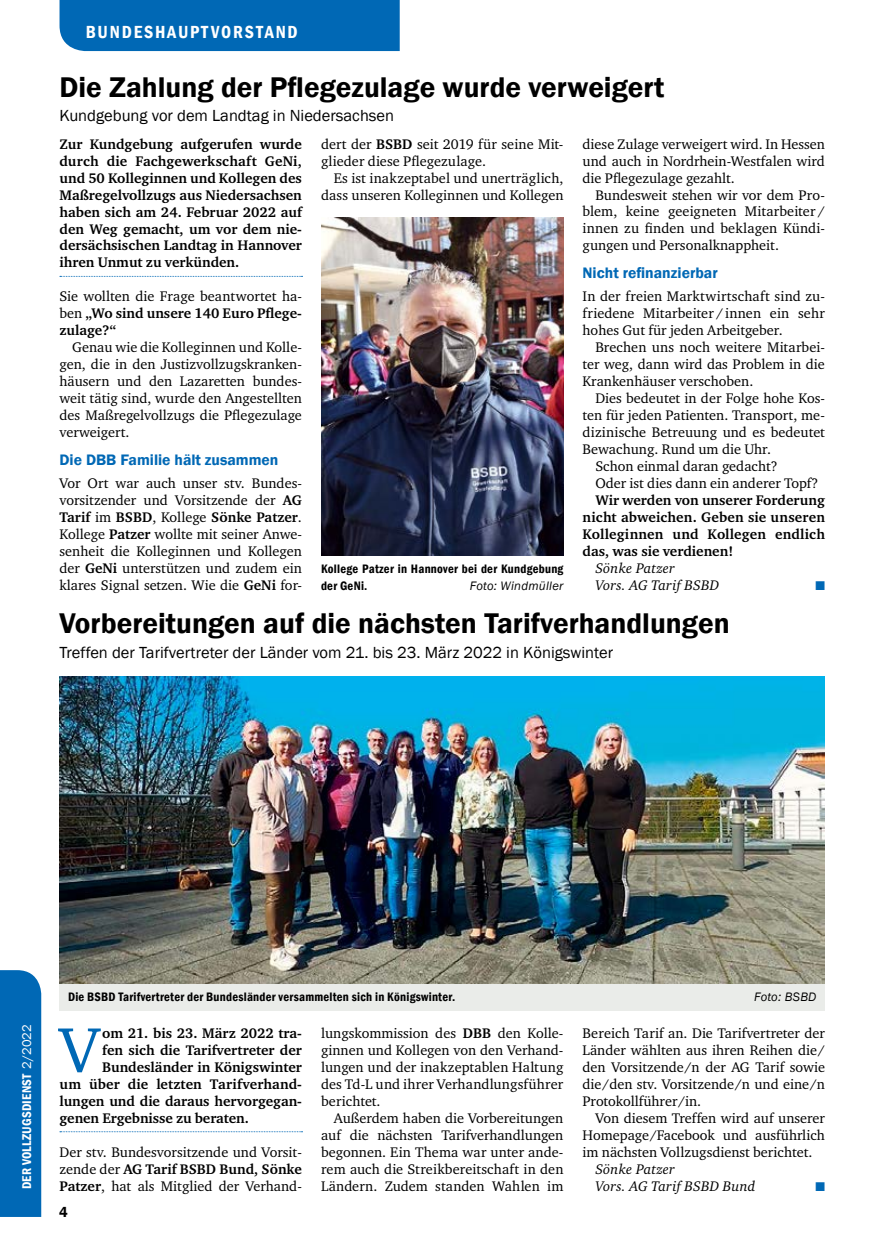
<style>
.page{position:relative;width:876px;height:1251px;background:#fff}
.page>*{position:absolute;margin:0;border:0;box-sizing:border-box;transform-origin:0 0}
.t1{font:64.8px "Charter ITC";color:#0068b5}
.t2{font:600 29.25px "Franklin Gothic";color:#000}
.t3{font:600 condensed 18px "Franklin Gothic";letter-spacing:.1em;color:#fff}
.t4{font:16.5px "Franklin Gothic";color:#000}
.t5{font:600 15.6px "Franklin Gothic";color:#0068b5}
.t6{font:600 14.7px "Franklin Gothic";color:#000}
.t7{font:14.25px/17px "Charter ITC";color:#000;text-align:justify}
.t8{font:700 14.25px/17px "Charter ITC";color:#000;text-align:justify}
.t9{font:italic 14.25px "Charter ITC";letter-spacing:.015em;color:#000}
.t10{font:600 condensed 13.05px "Franklin Gothic";letter-spacing:.015em;color:#fff}
.t11{font:600 condensed 12.6px/17px "Franklin Gothic";letter-spacing:.02em;color:#000}
.t12{font:italic 12.6px "Franklin Gothic";letter-spacing:.02em;color:#000}
.t13{font:12.6px "Zapf Dingbats";color:#0068b5}
.s1{font-weight:400}
.s2{font-weight:700}
.s3{font-weight:400;font-stretch:normal}
</style>
<div class="page">
<div style="left:0;top:970px;width:41px;height:246px;background:#0068b5"></div>
<div style="left:60px;top:0;width:340px;height:51px;background:#0068b5"></div>
<svg style="left:60px;top:1131px;width:243px;height:1px"></svg>
<img style="left:60px;top:676px;width:765px;height:307px">
<div style="left:60px;top:983px;width:765px;height:27px;background:#eaece9"></div>
<svg style="left:60px;top:276px;width:243px;height:1px"></svg>
<img style="left:321px;top:217px;width:242px;height:338px">
<p class="t3" style="left:86px;top:20px;width:213px">BUNDESHAUPTVORSTAND</p>
<p class="t2" style="left:60px;top:69px;width:606px">Die Zahlung der Pflegezulage wurde verweigert</p>
<p class="t4" style="left:60px;top:105px;width:336px">Kundgebung vor dem Landtag in Niedersachsen</p>
<p class="t8" style="left:60px;top:135px;width:244px">Zur Kundgebung aufgerufen wurde durch die Fachgewerkschaft GeNi, und 50 Kolleginnen und Kollegen des Maßregelvollzugs aus Niedersachsen haben sich am 24. Februar 2022 auf den Weg gemacht, um vor dem nie&shy;dersächsischen Landtag in Hannover ihren Unmut zu verkünden.</p>
<p class="t7" style="left:60px;top:288px;width:244px">Sie wollten die Frage beantwortet ha-</p>
<p class="t8" style="left:60px;top:305px;width:244px"><span class="s1">ben</span> „Wo sind unsere 140 Euro Pflege-</p>
<p class="t8" style="left:60px;top:322px;width:58px">zulage?“</p>
<p class="t7" style="left:72px;top:339px;width:231px">Genau wie die Kolleginnen und Kolle-</p>
<p class="t7" style="left:60px;top:356px;width:244px">gen, die in den Justizvollzugskranken-</p>
<p class="t7" style="left:60px;top:373px;width:244px">häusern und den Lazaretten bundes-</p>
<p class="t7" style="left:60px;top:389px;width:244px">weit tätig sind, wurde den Angestellten</p>
<p class="t7" style="left:60px;top:406px;width:244px">des Maßregelvollzugs die Pflegezulage</p>
<p class="t7" style="left:60px;top:423px;width:72px">verweigert.</p>
<p class="t5" style="left:60px;top:450px;width:220px">Die DBB Familie hält zusammen</p>
<p class="t7" style="left:60px;top:474px;width:244px">Vor Ort war auch unser stv. Bundes&shy;vorsitzender und Vorsitzende der <span class="s2">AG Tarif</span> im <span class="s2">BSBD</span>, Kollege <span class="s2">Sönke Patzer</span>.<br>Kollege <span class="s2">Patzer</span> wollte mit seiner Anwe&shy;senheit die Kolleginnen und Kollegen der <span class="s2">GeNi</span> unterstützen und zudem ein klares Signal setzen. Wie die <span class="s2">GeNi</span> for-</p>
<p class="t7" style="left:321px;top:135px;width:244px">dert der <span class="s2">BSBD</span> seit 2019 für seine Mit-</p>
<p class="t7" style="left:321px;top:152px;width:167px">glieder diese Pflegezulage.</p>
<p class="t7" style="left:334px;top:169px;width:231px">Es ist inakzeptabel und unerträglich,</p>
<p class="t7" style="left:321px;top:186px;width:244px">dass unseren Kolleginnen und Kollegen</p>
<p class="t7" style="left:583px;top:135px;width:244px">diese Zulage verweigert wird. In Hessen</p>
<p class="t7" style="left:583px;top:152px;width:244px">und auch in Nordrhein-Westfalen wird</p>
<p class="t7" style="left:583px;top:169px;width:154px">die Pflegezulage gezahlt.</p>
<p class="t7" style="left:595px;top:186px;width:231px">Bundesweit stehen wir vor dem Pro-</p>
<p class="t7" style="left:583px;top:203px;width:244px">blem, keine geeigneten Mitarbeiter/</p>
<p class="t7" style="left:583px;top:220px;width:244px">innen zu finden und beklagen Kündi-</p>
<p class="t7" style="left:583px;top:237px;width:198px">gungen und Personalknappheit.</p>
<p class="t5" style="left:583px;top:263px;width:137px">Nicht refinanzierbar</p>
<p class="t7" style="left:583px;top:288px;width:244px">In der freien Marktwirtschaft sind zu-</p>
<p class="t7" style="left:583px;top:305px;width:244px">friedene Mitarbeiter/innen ein sehr</p>
<p class="t7" style="left:583px;top:322px;width:202px">hohes Gut für jeden Arbeitgeber.</p>
<p class="t7" style="left:595px;top:339px;width:231px">Brechen uns noch weitere Mitarbei-</p>
<p class="t7" style="left:583px;top:356px;width:244px">ter weg, dann wird das Problem in die</p>
<p class="t7" style="left:583px;top:373px;width:172px">Krankenhäuser verschoben.</p>
<p class="t7" style="left:595px;top:389px;width:230px">Dies bedeutet in der Folge hohe Kos-</p>
<p class="t7" style="left:583px;top:406px;width:244px">ten für jeden Patienten. Transport, me-</p>
<p class="t7" style="left:583px;top:423px;width:244px">dizinische Betreuung und es bedeutet</p>
<p class="t7" style="left:583px;top:440px;width:190px">Bewachung. Rund um die Uhr.</p>
<p class="t7" style="left:595px;top:457px;width:184px">Schon einmal daran gedacht?</p>
<p class="t7" style="left:595px;top:474px;width:225px">Oder ist dies dann ein anderer Topf?</p>
<p class="t8" style="left:595px;top:491px;width:231px">Wir werden von unserer Forderung</p>
<p class="t8" style="left:583px;top:508px;width:244px">nicht abweichen. Geben sie unseren</p>
<p class="t8" style="left:583px;top:525px;width:244px">Kolleginnen und Kollegen endlich</p>
<p class="t8" style="left:583px;top:542px;width:152px">das, was sie verdienen!</p>
<p class="t9" style="left:595px;top:559px;width:81px">Sönke Patzer</p>
<p class="t9" style="left:595px;top:576px;width:125px">Vors. AG Tarif BSBD</p>
<p class="t13" style="left:815px;top:579px;width:11px">■</p>
<p class="t11" style="left:321px;top:560px;width:244px">Kollege Patzer in Hannover bei der Kundgebung der GeNi.</p>
<p class="t12" style="left:470px;top:577px;width:95px">Foto: Windmüller</p>
<p class="t2" style="left:60px;top:605px;width:672px">Vorbereitungen auf die nächsten Tarifverhandlungen</p>
<p class="t4" style="left:60px;top:642px;width:555px">Treffen der Tarifvertreter der Länder vom 21. bis 23. März 2022 in Königswinter</p>
<p class="t10" style="left:18px;top:1188px;width:166px;rotate:-90deg">DER VOLLZUGSDIENST <span class="s3">2/2022</span></p>
<p class="t11" style="left:68px;top:988px;width:389px">Die BSBD Tarifvertreter der Bundesländer versammelten sich in Königswinter.</p>
<p class="t12" style="left:754px;top:989px;width:64px">Foto: BSBD</p>
<p class="t1" style="left:60px;top:1009px;width:42px">V</p>
<p class="t8" style="left:102px;top:1024px;width:201px">om 21. bis 23. März 2022 tra-</p>
<p class="t8" style="left:102px;top:1041px;width:201px">fen sich die Tarifvertreter der</p>
<p class="t8" style="left:102px;top:1058px;width:201px">Bundesländer in Königswinter</p>
<p class="t8" style="left:60px;top:1075px;width:244px">um über die letzten Tarifverhand-</p>
<p class="t8" style="left:60px;top:1092px;width:244px">lungen und die daraus hervorgegan-</p>
<p class="t8" style="left:60px;top:1109px;width:191px">genen Ergebnisse zu beraten.</p>
<p class="t7" style="left:60px;top:1143px;width:244px">Der stv. Bundesvorsitzende und Vorsit&shy;zende der <span class="s2">AG Tarif BSBD Bund, Sönke Patzer</span>, hat als Mitglied der Verhand-</p>
<p class="t6" style="left:59px;top:1202px;width:10px">4</p>
<p class="t7" style="left:321px;top:1024px;width:244px">lungskommission des <span class="s2">DBB</span> den Kolle-</p>
<p class="t7" style="left:321px;top:1041px;width:244px">ginnen und Kollegen von den Verhand-</p>
<p class="t7" style="left:321px;top:1058px;width:244px">lungen und der inakzeptablen Haltung</p>
<p class="t7" style="left:321px;top:1075px;width:244px">des Td-L und ihrer Verhandlungsführer</p>
<p class="t7" style="left:321px;top:1092px;width:61px">berichtet.</p>
<p class="t7" style="left:334px;top:1109px;width:231px">Außerdem haben die Vorbereitungen</p>
<p class="t7" style="left:321px;top:1126px;width:244px">auf die nächsten Tarifverhandlungen</p>
<p class="t7" style="left:321px;top:1143px;width:244px">begonnen. Ein Thema war unter ande-</p>
<p class="t7" style="left:321px;top:1159px;width:244px">rem auch die Streikbereitschaft in den</p>
<p class="t7" style="left:321px;top:1176px;width:244px">Ländern. Zudem standen Wahlen im</p>
<p class="t7" style="left:583px;top:1024px;width:244px">Bereich Tarif an. Die Tarifvertreter der</p>
<p class="t7" style="left:583px;top:1041px;width:244px">Länder wählten aus ihren Reihen die/</p>
<p class="t7" style="left:583px;top:1058px;width:244px">den Vorsitzende/n der AG Tarif sowie</p>
<p class="t7" style="left:583px;top:1075px;width:244px">die/den stv. Vorsitzende/n und eine/n</p>
<p class="t7" style="left:583px;top:1092px;width:120px">Protokollführer/in.</p>
<p class="t7" style="left:595px;top:1109px;width:231px">Von diesem Treffen wird auf unserer</p>
<p class="t7" style="left:583px;top:1125px;width:244px">Homepage/Facebook und ausführlich</p>
<p class="t7" style="left:583px;top:1142px;width:231px">im nächsten Vollzugsdienst berichtet.</p>
<p class="t9" style="left:595px;top:1159px;width:81px">Sönke Patzer</p>
<p class="t9" style="left:595px;top:1176px;width:162px">Vors. AG Tarif BSBD Bund</p>
<p class="t13" style="left:815px;top:1179px;width:11px">■</p>
</div>
